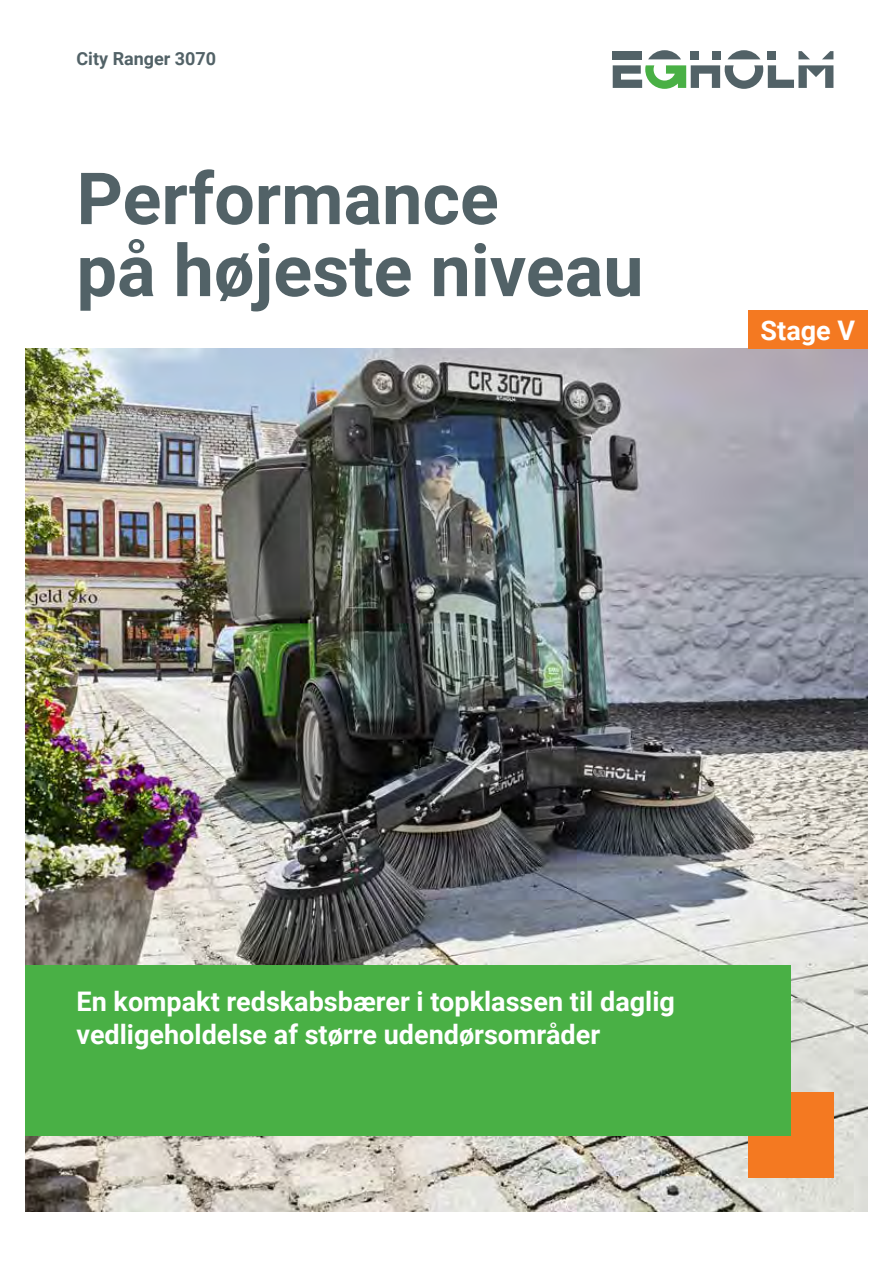
<style>
.page{position:relative;width:893px;height:1263px;background:#fff}
.page>*{position:absolute;margin:0;border:0;box-sizing:border-box;transform-origin:0 0}
.t1{font:700 72px/72px "Roboto";color:#526267}
.t2{font:700 27px/33px "Roboto";color:#fff}
.t3{font:700 18px "Roboto";color:#526267}
</style>
<div class="page">
<img style="left:26px;top:349px;width:841px;height:863px">
<svg style="left:822px;top:51px;width:11px;height:8px"></svg>
<svg style="left:798px;top:51px;width:12px;height:8px"></svg>
<div style="left:768px;top:51px;width:8px;height:8px;background:#526267"></div>
<svg style="left:728px;top:50px;width:32px;height:9px"></svg>
<div style="left:712px;top:51px;width:8px;height:8px;background:#526267"></div>
<div style="left:691px;top:51px;width:8px;height:8px;background:#526267"></div>
<svg style="left:648px;top:50px;width:33px;height:9px"></svg>
<svg style="left:613px;top:65px;width:220px;height:24px"></svg>
<div style="left:613px;top:51px;width:29px;height:8px;background:#526267"></div>
<div style="left:748px;top:1093px;width:85px;height:85px;background:#f47921"></div>
<div style="left:26px;top:965px;width:765px;height:170px;background:#49b045"></div>
<div style="left:748px;top:310px;width:119px;height:39px;background:#f47921"></div>
<p class="t3" style="left:77px;top:46px;width:141px">City Ranger 3070</p>
<h1 class="t1" style="left:77px;top:160px;width:569px">Performance<br>på højeste niveau</h1>
<p class="t2" style="left:761px;top:313px;width:96px">Stage V</p>
<p class="t2" style="left:77px;top:984px;width:600px">En kompakt redskabsbærer i topklassen til daglig vedligeholdelse af større udendørsområder</p>
</div>
